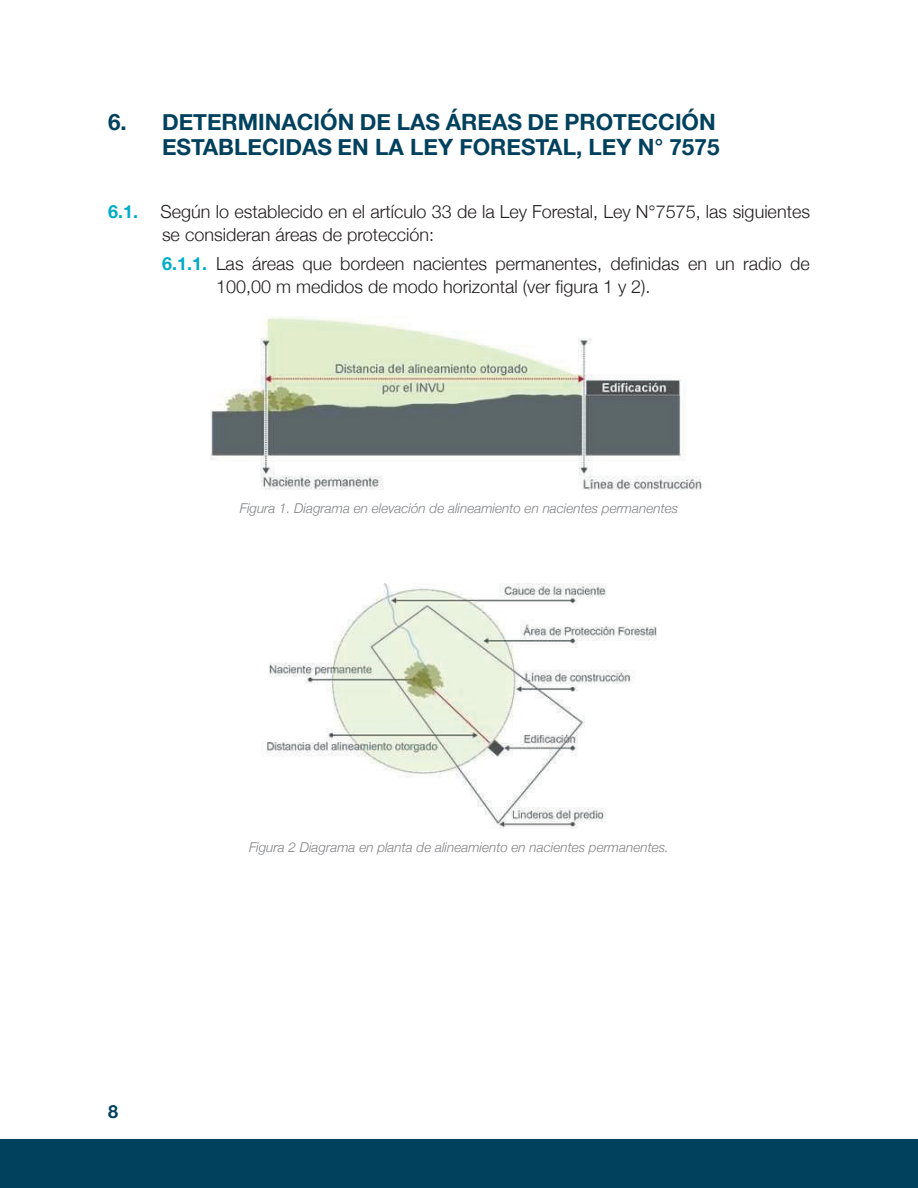
<style>
.page{position:relative;width:918px;height:1188px;background:#fff}
.page>*{position:absolute;margin:0;border:0;box-sizing:border-box;transform-origin:0 0}
.t1{font:700 22.5px/25.5px "Helvetica Neue";color:#02415e;text-align:right}
.t2{font:300 18px/22.5px "Helvetica Neue";color:#231f20}
.t3{font:700 18px "Helvetica Neue";color:#02415e}
.Imagen{font:italic 300 13.5px "Helvetica Neue";color:#808285}
.s1{font-weight:700;color:#00abca}
</style>
<div class="page">
<div style="left:0;top:1139px;width:918px;height:49px;background:#02415e"></div>
<img style="left:211px;top:317px;width:492px;height:172px">
<img style="left:261px;top:584px;width:396px;height:244px">
<p class="t1" style="left:108px;top:110px;width:613px">6. DETERMINACIÓN DE LAS ÁREAS DE PROTECCIÓN<br>ESTABLECIDAS EN LA LEY FORESTAL, LEY N° 7575</p>
<p class="t2" style="left:162px;top:199px;width:650px;text-indent:-54px"><span class="s1">6.1.</span> Según lo establecido en el artículo 33 de la Ley Forestal, Ley N°7575, las siguientes se consideran áreas de protección:</p>
<p class="t2" style="left:216px;top:251px;width:595px;text-indent:-54px"><span class="s1">6.1.1.</span> Las áreas que bordeen nacientes permanentes, definidas en un radio de<br>100,00 m medidos de modo horizontal (ver figura 1 y 2).</p>
<p class="Imagen" style="left:240px;top:497px;width:440px">Figura 1. Diagrama en elevación de alineamiento en nacientes permanentes</p>
<p class="t3" style="left:108px;top:1097px;width:12px">8</p>
<p class="Imagen" style="left:249px;top:836px;width:421px">Figura 2 Diagrama en planta de alineamiento en nacientes permanentes.</p>
</div>
